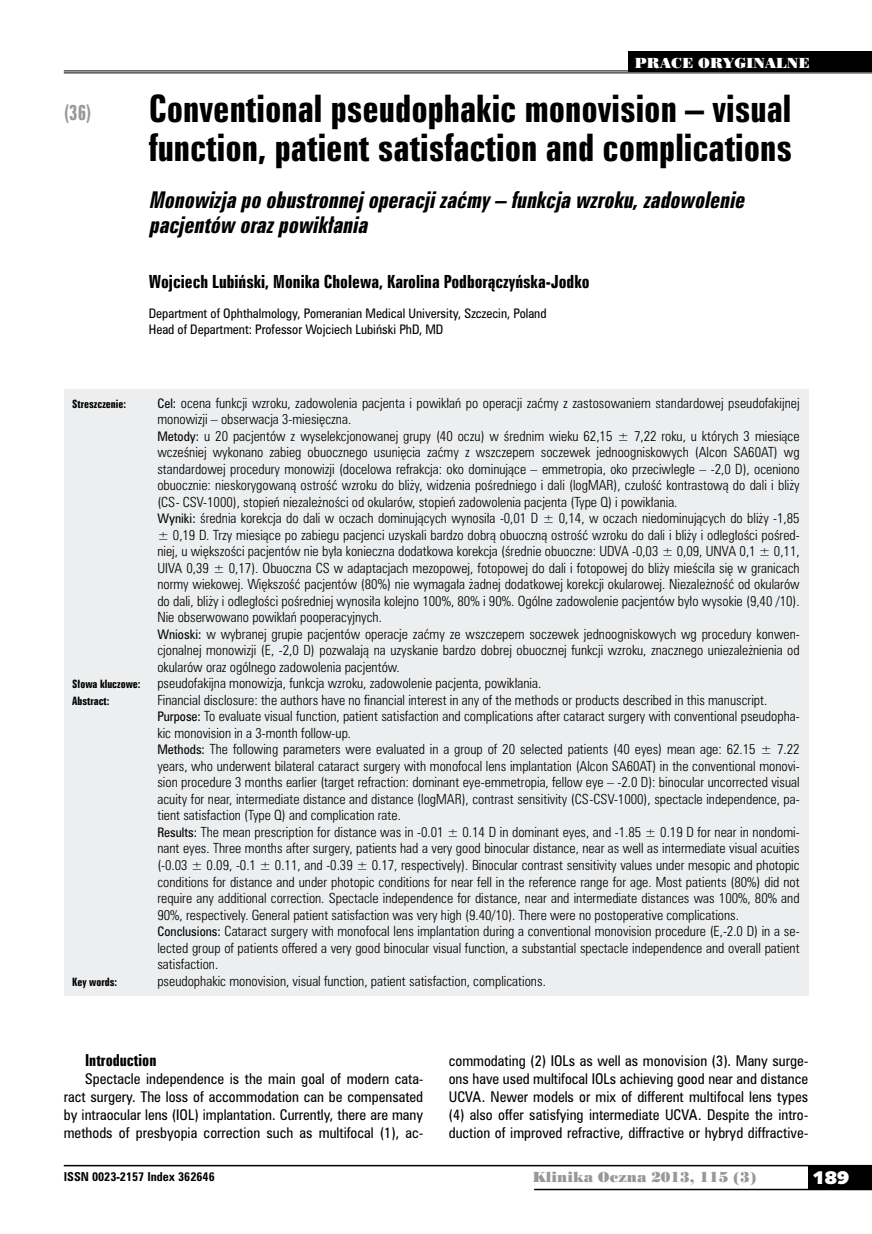
<style>
.page{position:relative;width:872px;height:1234px;background:#fff}
.page>*{position:absolute;margin:0;border:0;box-sizing:border-box;transform-origin:0 0}
.t1{font:34.5px/39px "Zurich Bd X Cn PL";color:#000}
.t2{font:italic 21px/25.5px "Zurich Bd X Cn PL";color:#000}
.t3{font:19.5px "Zurich Bd X Cn PL";color:#98989c;scale:.9 1}
.t4{font:18px "Humanst 531 U Blk PL";color:#fff}
.t5{font:16.5px "Zurich Bd X Cn PL";color:#000}
.t6{font:15px "Zurich Bd X Cn PL";color:#000}
.t7{font:13.5px/18px "Zurich Cn PL";color:#000;text-align:justify}
.t8{font:13.5px "Poster Bodoni PL";color:#98989c}
.t9{font:13.5px "Poster Bodoni PL";color:#fff}
.t10{font:12.75px/16.5px "Zurich Lt Cn PL";color:#000}
.t11{font:12px/16.5px "Zurich Cn PL";color:#000}
.t12{font:700 11.25px "Zurich Cn PL";color:#000}
.t13{font:10.5px "Zurich Bd X Cn PL";color:#000}
.s1{font-family:"Zurich Cn PL";font-size:12px}
</style>
<div class="page">
<div style="left:808px;top:1165px;width:64px;height:24px;background:#000"></div>
<hr style="left:64px;top:1164px;width:808px;height:2px;background:#000">
<hr style="left:534px;top:1188px;width:338px;height:1px;background:#000">
<div style="left:64px;top:389px;width:744px;height:606px;background:#edeeef"></div>
<hr style="left:64px;top:70px;width:808px;height:1px;background:#000">
<hr style="left:64px;top:72px;width:808px;height:1px;background:#000">
<div style="left:628px;top:51px;width:244px;height:21px;background:#000"></div>
<h3 class="t3" style="left:64px;top:100px;width:32px">(36)</h3>
<p class="t9" style="left:635px;top:54px;width:176px">PRACE ORYGINALNE</p>
<h1 class="t1" style="left:149px;top:89px;width:645px">Conventional pseudophakic monovision – visual function, patient satisfaction and complications</h1>
<h2 class="t2" style="left:149px;top:187px;width:602px">Monowizjapo obustronnej operacjizaćmy– funkcjawzroku,zadowolenie pacjentów orazpowikłania</h2>
<p class="t5" style="left:149px;top:271px;width:442px">Wojciech Lubiński, Monika Cholewa, Karolina Podborączyńska-Jodko</p>
<p class="t11" style="left:149px;top:304px;width:399px">Department of Ophthalmology, Pomeranian Medical University, Szczecin, Poland<br>Head of Department: Professor Wojciech Lubiński PhD, MD</p>
<p class="t13" style="left:72px;top:396px;width:55px">Streszczenie:</p>
<p class="t10" style="left:157px;top:394px;width:644px"><span class="s1">Cel:</span> ocena funkcji wzroku, zadowolenia pacjenta i powikłań po operacji zaćmy z zastosowaniem standardowej pseudofakijnej monowizji – obserwacja 3-miesięczna.<br><span class="s1">Metody:</span> u 20 pacjentów z wyselekcjonowanej grupy (40 oczu) w średnim wieku 62,15 ± 7,22 roku, u których 3 miesiące wcześniej wykonano zabieg obuocznego usunięcia zaćmy z wszczepem soczewek jednoogniskowych (Alcon SA60AT) wg standardowej procedury monowizji (docelowa refrakcja: oko dominujące – emmetropia, oko przeciwległe – -2,0 D), oceniono obuocznie: nieskorygowaną ostrość wzroku do bliży, widzenia pośredniego i dali (logMAR), czułość kontrastową do dali i bliży (CS- CSV-1000), stopień niezależności od okularów, stopień zadowolenia pacjenta (Type Q) i powikłania.<br><span class="s1">Wyniki:</span> średnia korekcja do dali w oczach dominujących wynosiła -0,01 D ± 0,14, w oczach niedominujących do bliży -1,85 ± 0,19 D. Trzy miesiące po zabiegu pacjenci uzyskali bardzo dobrą obuoczną ostrość wzroku do dali i bliży i odległości pośred&shy;niej, u większości pacjentów nie była konieczna dodatkowa korekcja (średnie obuoczne: UDVA -0,03 ± 0,09, UNVA 0,1 ± 0,11, UIVA 0,39 ± 0,17). Obuoczna CS w adaptacjach mezopowej, fotopowej do dali i fotopowej do bliży mieściła się w granicach normy wiekowej. Większość pacjentów (80%) nie wymagała żadnej dodatkowej korekcji okularowej. Niezależność od okularów do dali, bliży i odległości pośredniej wynosiła kolejno 100%, 80% i 90%. Ogólne zadowolenie pacjentów było wysokie (9,40 /10).<br>Nie obserwowano powikłań pooperacyjnych.<br><span class="s1">Wnioski:</span> w wybranej grupie pacjentów operacje zaćmy ze wszczepem soczewek jednoogniskowych wg procedury konwen&shy;cjonalnej monowizji (E, -2,0 D) pozwalają na uzyskanie bardzo dobrej obuocznej funkcji wzroku, znacznego uniezależnienia od okularów oraz ogólnego zadowolenia pacjentów.</p>
<p class="t13" style="left:72px;top:677px;width:70px">Słowa kluczowe:</p>
<p class="t10" style="left:157px;top:674px;width:385px">pseudofakijna monowizja, funkcja wzroku, zadowolenie pacjenta, powikłania.</p>
<p class="t13" style="left:72px;top:693px;width:39px">Abstract:</p>
<p class="t10" style="left:157px;top:691px;width:644px">Financial disclosure: the authors have no financial interest in any of the methods or products described in this manuscript.<br><span class="s1">Purpose:</span> To evaluate visual function, patient satisfaction and complications after cataract surgery with conventional pseudopha&shy;kic monovision in a 3-month follow-up.<br><span class="s1">Methods:</span> The following parameters were evaluated in a group of 20 selected patients (40 eyes) mean age: 62.15 ± 7.22 years, who underwent bilateral cataract surgery with monofocal lens implantation (Alcon SA60AT) in the conventional monovi&shy;sion procedure 3 months earlier (target refraction: dominant eye-emmetropia, fellow eye – -2.0 D): binocular uncorrected visual acuity for near, intermediate distance and distance (logMAR), contrast sensitivity (CS-CSV-1000), spectacle independence, pa&shy;tient satisfaction (Type Q) and complication rate.<br><span class="s1">Results:</span> The mean prescription for distance was in -0.01 ± 0.14 D in dominant eyes, and -1.85 ± 0.19 D for near in nondomi&shy;nant eyes. Three months after surgery, patients had a very good binocular distance, near as well as intermediate visual acuities (-0.03 ± 0.09, -0.1 ± 0.11, and -0.39 ± 0.17, respectively). Binocular contrast sensitivity values under mesopic and photopic conditions for distance and under photopic conditions for near fell in the reference range for age. Most patients (80%) did not require any additional correction. Spectacle independence for distance, near and intermediate distances was 100%, 80% and 90%, respectively. General patient satisfaction was very high (9.40/10). There were no postoperative complications.<br><span class="s1">Conclusions:</span> Cataract surgery with monofocal lens implantation during a conventional monovision procedure (E,-2.0 D) in a se&shy;lected group of patients offered a very good binocular visual function, a substantial spectacle independence and overall patient satisfaction.</p>
<p class="t13" style="left:72px;top:974px;width:46px">Key words:</p>
<p class="t10" style="left:157px;top:971px;width:390px">pseudophakic monovision, visual function, patient satisfaction, complications.</p>
<p class="t6" style="left:85px;top:1050px;width:73px">Introduction</p>
<p class="t7" style="left:64px;top:1069px;width:361px;text-indent:21px">Spectacle independence is the main goal of modern cata&shy;ract surgery. The loss of accommodation can be compensated by intraocular lens (IOL) implantation. Currently, there are many methods of presbyopia correction such as multifocal (1), ac-</p>
<p class="t7" style="left:449px;top:1051px;width:361px">commodating (2) IOLs as well as monovision (3). Many surge&shy;ons have used multifocal IOLs achieving good near and distance UCVA. Newer models or mix of different multifocal lens types (4) also offer satisfying intermediate UCVA. Despite the intro&shy;duction of improved refractive, diffractive or hybryd diffractive-</p>
<p class="t12" style="left:64px;top:1168px;width:152px">ISSN 0023-2157 Index 362646</p>
<p class="t8" style="left:532px;top:1168px;width:225px">Klinika Oczna 2013, 115 (3)</p>
<h3 class="t4" style="left:812px;top:1165px;width:38px">189</h3>
</div>
